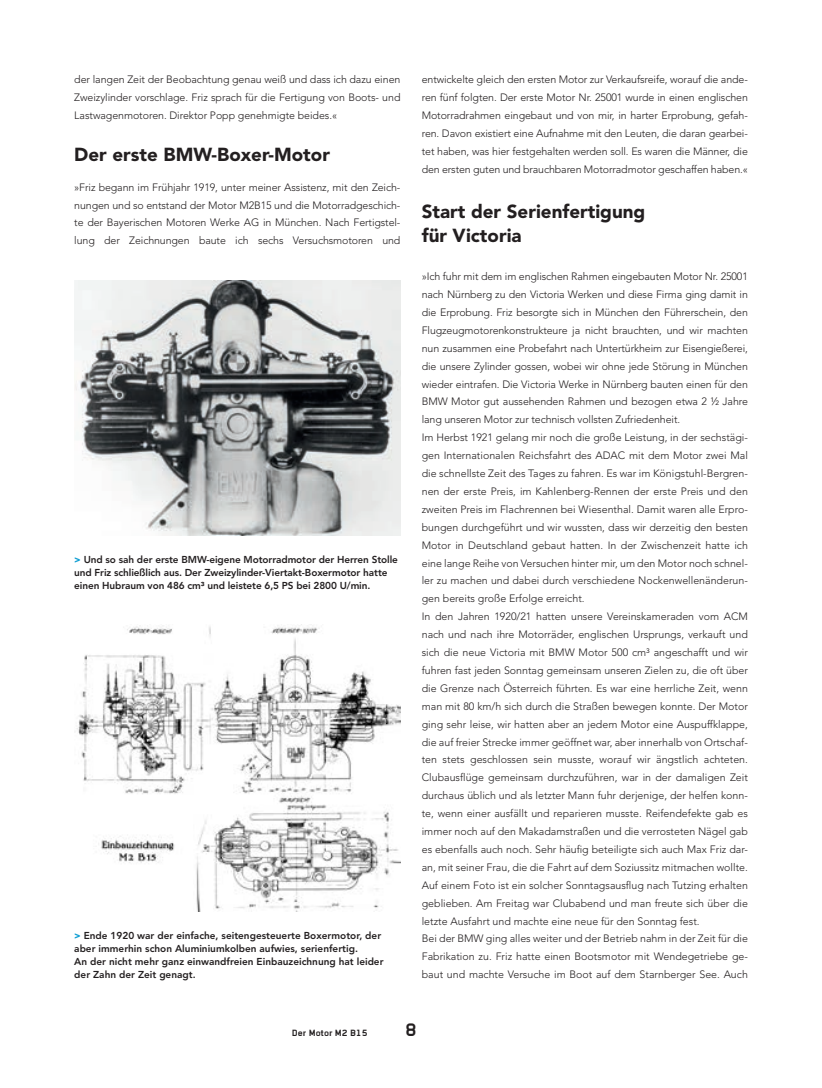
<style>
.page{position:relative;width:822px;height:1088px;background:#fff}
.page>*{position:absolute;margin:0;border:0;box-sizing:border-box;transform-origin:0 0}
.t1{font:900 18.75px/23.8px "Avenir";color:#231f20}
.t2{font:700 17.5px "Alpha Headline CE";color:#231f20}
.t3{font:300 10.62px/17.9px "Avenir";color:#231f20;text-align:justify}
.t4{font:800 10px/13.1px "Avenir";color:#231f20}
.t5{font:700 8.75px "Alpha Headline CE";color:#231f20}
.s1{font-weight:900;color:#0e9ed3}
</style>
<div class="page">
<img style="left:74px;top:280px;width:326px;height:255px">
<img style="left:76px;top:624px;width:324px;height:287px">
<p class="t3" style="left:74px;top:71px;width:327px">der langen Zeit der Beobachtung genau weiß und dass ich dazu einen Zweizylinder vorschlage. Friz sprach für die Fertigung von Boots- und Lastwagenmotoren. Direktor Popp genehmigte beides.«</p>
<h1 class="t1" style="left:74px;top:142px;width:257px">Der erste BMW-Boxer-Motor</h1>
<p class="t3" style="left:74px;top:178px;width:327px">»Friz begann im Frühjahr 1919, unter meiner Assistenz, mit den Zeich&shy;nungen und so entstand der Motor M2B15 und die Motorradgeschich&shy;te der Bayerischen Motoren Werke AG in München. Nach Fertigstel&shy;lung der Zeichnungen baute ich sechs Versuchsmotoren und</p>
<p class="t4" style="left:74px;top:552px;width:325px"><span class="s1">&gt;</span> Und so sah der erste BMW-eigene Motorradmotor der Herren Stolle und Friz schließlich aus. Der Zweizylinder-Viertakt-Boxermotor hatte einen Hubraum von 486 cm³ und leistete 6,5 PS bei 2800 U/min.</p>
<p class="t4" style="left:74px;top:928px;width:311px"><span class="s1">&gt;</span> Ende 1920 war der einfache, seitengesteuerte Boxermotor, der aber immerhin schon Aluminiumkolben aufwies, serienfertig.<br>An der nicht mehr ganz einwandfreien Einbauzeichnung hat leider der Zahn der Zeit genagt.</p>
<p class="t3" style="left:422px;top:71px;width:327px">entwickelte gleich den ersten Motor zur Verkaufsreife, worauf die ande&shy;ren fünf folgten. Der erste Motor Nr. 25001 wurde in einen englischen Motorradrahmen eingebaut und von mir, in harter Erprobung, gefah&shy;ren. Davon existiert eine Aufnahme mit den Leuten, die daran gearbei&shy;tet haben, was hier festgehalten werden soll. Es waren die Männer, die den ersten guten und brauchbaren Motorradmotor geschaffen haben.«</p>
<h1 class="t1" style="left:422px;top:199px;width:225px">Start der Serienfertigung für Victoria</h1>
<p class="t3" style="left:422px;top:267px;width:328px;text-align:left">»Ich fuhr mit dem im englischen Rahmen eingebauten Motor Nr. 25001 nach Nürnberg zu den Victoria Werken und diese Firma ging damit in die Erprobung. Friz besorgte sich in München den Führerschein, den Flugzeugmotorenkonstrukteure ja nicht brauchten, und wir machten nun zusammen eine Probefahrt nach Untertürkheim zur Eisengießerei, die unsere Zylinder gossen, wobei wir ohne jede Störung in München wieder eintrafen. Die Victoria Werke in Nürnberg bauten einen für den BMW Motor gut aussehenden Rahmen und bezogen etwa 2 ½ Jahre lang unseren Motor zur technisch vollsten Zufriedenheit.<br>Im Herbst 1921 gelang mir noch die große Leistung, in der sechstägi&shy;gen Internationalen Reichsfahrt des ADAC mit dem Motor zwei Mal die schnellste Zeit des Tages zu fahren. Es war im Königstuhl-Bergren&shy;nen der erste Preis, im Kahlenberg-Rennen der erste Preis und den zweiten Preis im Flachrennen bei Wiesenthal. Damit waren alle Erpro&shy;bungen durchgeführt und wir wussten, dass wir derzeitig den besten Motor in Deutschland gebaut hatten. In der Zwischenzeit hatte ich eine lange Reihe von Versuchen hinter mir, um den Motor noch schnel&shy;ler zu machen und dabei durch verschiedene Nockenwellenänderun&shy;gen bereits große Erfolge erreicht.<br>In den Jahren 1920/21 hatten unsere Vereinskameraden vom ACM nach und nach ihre Motorräder, englischen Ursprungs, verkauft und sich die neue Victoria mit BMW Motor 500 cm³ angeschafft und wir fuhren fast jeden Sonntag gemeinsam unseren Zielen zu, die oft über die Grenze nach Österreich führten. Es war eine herrliche Zeit, wenn man mit 80 km/h sich durch die Straßen bewegen konnte. Der Motor ging sehr leise, wir hatten aber an jedem Motor eine Auspuffklappe, die auf freier Strecke immer geöffnet war, aber innerhalb von Ortschaf&shy;ten stets geschlossen sein musste, worauf wir ängstlich achteten.<br>Clubausflüge gemeinsam durchzuführen, war in der damaligen Zeit durchaus üblich und als letzter Mann fuhr derjenige, der helfen konn&shy;te, wenn einer ausfällt und reparieren musste. Reifendefekte gab es immer noch auf den Makadamstraßen und die verrosteten Nägel gab es ebenfalls auch noch. Sehr häufig beteiligte sich auch Max Friz dar&shy;an, mit seiner Frau, die die Fahrt auf dem Soziussitz mitmachen wollte.<br>Auf einem Foto ist ein solcher Sonntagsausflug nach Tutzing erhalten geblieben. Am Freitag war Clubabend und man freute sich über die letzte Ausfahrt und machte eine neue für den Sonntag fest.<br>Bei der BMW ging alles weiter und der Betrieb nahm in der Zeit für die Fabrikation zu. Friz hatte einen Bootsmotor mit Wendegetriebe ge&shy;baut und machte Versuche im Boot auf dem Starnberger See. Auch</p>
<p class="t5" style="left:292px;top:1027px;width:77px">Der Motor M2 B15</p>
<h2 class="t2" style="left:405px;top:1019px;width:13px">8</h2>
</div>
